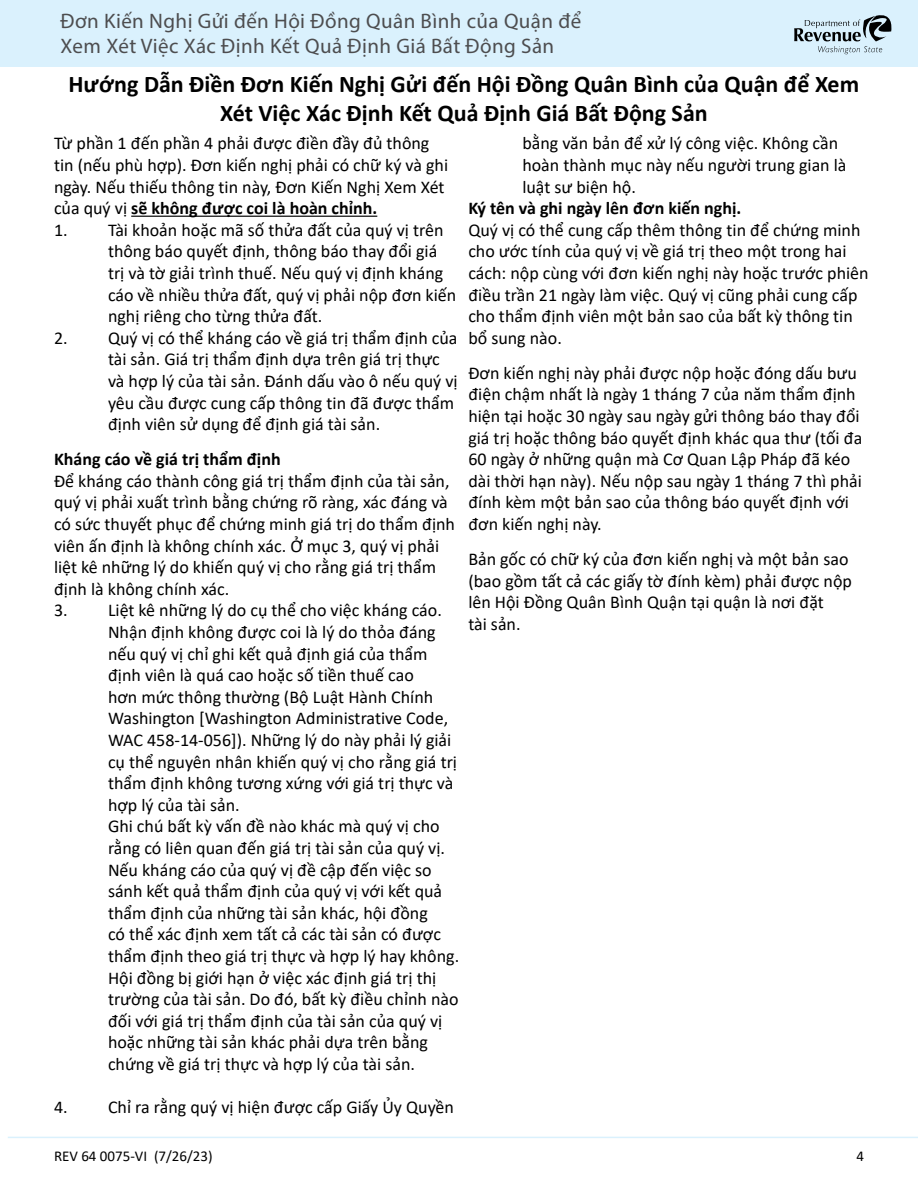
<style>
.page{position:relative;width:918px;height:1188px;background:#fff}
.page>*{position:absolute;margin:0;border:0;box-sizing:border-box;transform-origin:0 0}
.Normal__P{font:700 24px/28.8px "Calibri";color:#000;text-align:center}
.t1{font:21px/25.2px "Myriad Pro";letter-spacing:.02em;color:#4d4d4f}
.Heading_4{font:18px/21.6px "Calibri";color:#000}
.Heading_4-2{font:700 18px "Calibri";color:#000}
.t2{font:15px "Calibri";color:#000}
.s1{font-weight:700}
</style>
<div class="page">
<div style="left:0;top:0;width:918px;height:66px;background:#daf1fd"></div>
<svg style="left:794px;top:15px;width:98px;height:39px"></svg>
<hr style="left:8px;top:1137px;width:910px;height:1px;background:#daf1fd">
<hr style="left:131px;top:216px;width:246px;height:1px;background:#000">
<p class="t1" style="left:60px;top:8px;width:522px">Đơn Kiến Nghị Gửi đến Hội Đồng Quân Bình của Quận để<br>Xem Xét Việc Xác Định Kết Quả Định Giá Bất Động Sản</p>
<p class="Normal__P" style="left:68px;top:70px;width:792px">Hướng Dẫn Điền Đơn Kiến Nghị Gửi đến Hội Đồng Quân Bình của Quận để Xem<br>Xét Việc Xác Định Kết Quả Định Giá Bất Động Sản</p>
<h4 class="Heading_4" style="left:54px;top:132px;width:396px">Từ phần 1 đến phần 4 phải được điền đầy đủ thông tin (nếu phù hợp). Đơn kiến nghị phải có chữ ký và ghi ngày. Nếu thiếu thông tin này, Đơn Kiến Nghị Xem Xét của quý vị <span class="s1">sẽ không được coi là hoàn chỉnh.</span></h4>
<h4 class="Heading_4" style="left:108px;top:219px;width:350px;text-indent:-54px">1. Tài khoản hoặc mã số thửa đất của quý vị trên thông báo quyết định, thông báo thay đổi giá trị và tờ giải trình thuế. Nếu quý vị định kháng cáo về nhiều thửa đất, quý vị phải nộp đơn kiến nghị riêng cho từng thửa đất.</h4>
<h4 class="Heading_4" style="left:108px;top:327px;width:351px;text-indent:-54px">2. Quý vị có thể kháng cáo về giá trị thẩm định của tài sản. Giá trị thẩm định dựa trên giá trị thực và hợp lý của tài sản. Đánh dấu vào ô nếu quý vị yêu cầu được cung cấp thông tin đã được thẩm định viên sử dụng để định giá tài sản.</h4>
<h4 class="Heading_4-2" style="left:54px;top:447px;width:228px">Kháng cáo về giá trị thẩm định</h4>
<h4 class="Heading_4" style="left:54px;top:470px;width:403px">Để kháng cáo thành công giá trị thẩm định của tài sản, quý vị phải xuất trình bằng chứng rõ ràng, xác đáng và có sức thuyết phục để chứng minh giá trị do thẩm định viên ấn định là không chính xác. Ở mục 3, quý vị phải liệt kê những lý do khiến quý vị cho rằng giá trị thẩm định là không chính xác.</h4>
<h4 class="Heading_4" style="left:108px;top:599px;width:351px;text-indent:-54px">3. Liệt kê những lý do cụ thể cho việc kháng cáo.<br>Nhận định không được coi là lý do thỏa đáng nếu quý vị chỉ ghi kết quả định giá của thẩm định viên là quá cao hoặc số tiền thuế cao<br>hơn mức thông thường (Bộ Luật Hành Chính Washington [Washington Administrative Code, WAC 458‑14‑056]). Những lý do này phải lý giải cụ thể nguyên nhân khiến quý vị cho rằng giá trị thẩm định không tương xứng với giá trị thực và hợp lý của tài sản.</h4>
<h4 class="Heading_4" style="left:108px;top:815px;width:353px">Ghi chú bất kỳ vấn đề nào khác mà quý vị cho rằng có liên quan đến giá trị tài sản của quý vị.<br>Nếu kháng cáo của quý vị đề cập đến việc so sánh kết quả thẩm định của quý vị với kết quả thẩm định của những tài sản khác, hội đồng<br>có thể xác định xem tất cả các tài sản có được thẩm định theo giá trị thực và hợp lý hay không.<br>Hội đồng bị giới hạn ở việc xác định giá trị thị trường của tài sản. Do đó, bất kỳ điều chỉnh nào đối với giá trị thẩm định của tài sản của quý vị hoặc những tài sản khác phải dựa trên bằng chứng về giá trị thực và hợp lý của tài sản.</h4>
<h4 class="Heading_4" style="left:54px;top:1096px;width:402px">4. Chỉ ra rằng quý vị hiện được cấp Giấy Ủy Quyền</h4>
<h4 class="Heading_4" style="left:522px;top:132px;width:326px">bằng văn bản để xử lý công việc. Không cần hoàn thành mục này nếu người trung gian là luật sư biện hộ.</h4>
<h4 class="Heading_4-2" style="left:468px;top:195px;width:275px">Ký tên và ghi ngày lên đơn kiến nghị.</h4>
<h4 class="Heading_4" style="left:468px;top:219px;width:402px">Quý vị có thể cung cấp thêm thông tin để chứng minh cho ước tính của quý vị về giá trị theo một trong hai cách: nộp cùng với đơn kiến nghị này hoặc trước phiên điều trần 21 ngày làm việc. Quý vị cũng phải cung cấp cho thẩm định viên một bản sao của bất kỳ thông tin bổ sung nào.</h4>
<h4 class="Heading_4" style="left:468px;top:362px;width:396px">Đơn kiến nghị này phải được nộp hoặc đóng dấu bưu điện chậm nhất là ngày 1 tháng 7 của năm thẩm định hiện tại hoặc 30 ngày sau ngày gửi thông báo thay đổi giá trị hoặc thông báo quyết định khác qua thư (tối đa 60 ngày ở những quận mà Cơ Quan Lập Pháp đã kéo dài thời hạn này). Nếu nộp sau ngày 1 tháng 7 thì phải đính kèm một bản sao của thông báo quyết định với đơn kiến nghị này.</h4>
<h4 class="Heading_4" style="left:468px;top:548px;width:385px">Bản gốc có chữ ký của đơn kiến nghị và một bản sao (bao gồm tất cả các giấy tờ đính kèm) phải được nộp lên Hội Đồng Quân Bình Quận tại quận là nơi đặt<br>tài sản.</h4>
<p class="t2" style="left:54px;top:1145px;width:160px">REV 64 0075-VI (7/26/23)</p>
<p class="t2" style="left:856px;top:1145px;width:9px">4</p>
</div>
